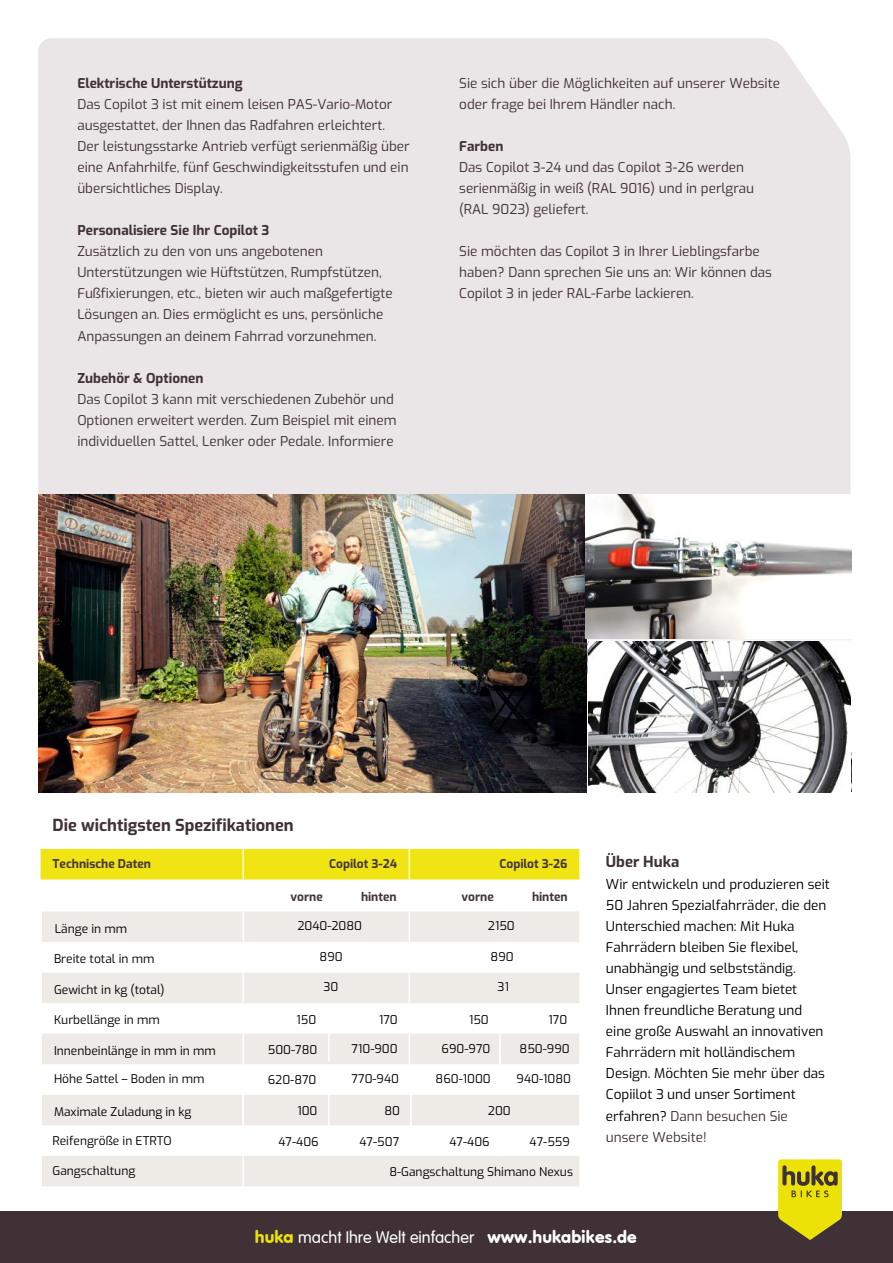
<style>
.page{position:relative;width:893px;height:1263px;background:#fff}
.page>*{position:absolute;margin:0;border:0;box-sizing:border-box;transform-origin:0 0}
.t1{font:300 16.5px "VAG Rounded";color:#fff}
.t2{font:700 16.5px "Exo";color:#3f3135}
.t3{font:700 15px "Exo";color:#3f3135}
.t4{font:13.5px/21px "Exo";color:#3f3135}
.t5{font:13.5px/21px "Exo";color:#000}
.t6{font:700 13.5px "Exo";color:#3f3135}
.t7{font:12px "Exo";color:#000}
.t8{font:12px "Exo";color:#000}
.t9{font:700 12px "Exo";color:#453638}
.s1{font-style:inherit}
.s2{color:#3f3135}
.s3{font-family:"VAG Rundschrift D";font-weight:400;font-size:18px;color:#ede208}
.s4{font-family:"VAG Rundschrift D";font-weight:400;font-size:18px}
</style>
<div class="page">
<div style="left:0;top:1212px;width:893px;height:51px;background:#3f3135"></div>
<svg style="left:778px;top:1159px;width:64px;height:81px"></svg>
<div style="left:38px;top:38px;width:812px;height:457px;background:#eae5e7"></div>
<div style="left:587px;top:495px;width:263px;height:147px;background:linear-gradient(to right,#f6f2f3,#f6f2f3)"></div>
<hr style="left:588px;top:641px;width:268px;height:1px;background:#fff">
<hr style="left:586px;top:495px;width:2px;height:294px;background:#fff">
<div style="left:41px;top:849px;width:538px;height:30px;background:#f0e413"></div>
<svg style="left:42px;top:911px;width:537px;height:275px;fill:#eeebe7"></svg>
<hr style="left:243px;top:849px;width:1px;height:30px;background:#fff">
<hr style="left:409px;top:849px;width:1px;height:30px;background:#fff">
<hr style="left:243px;top:911px;width:1px;height:30px;background:#fff">
<hr style="left:409px;top:911px;width:1px;height:30px;background:#fff">
<hr style="left:243px;top:941px;width:1px;height:31px;background:#fff">
<hr style="left:409px;top:941px;width:1px;height:31px;background:#fff">
<hr style="left:243px;top:972px;width:1px;height:30px;background:#fff">
<hr style="left:409px;top:972px;width:1px;height:30px;background:#fff">
<hr style="left:243px;top:1002px;width:1px;height:31px;background:#fff">
<hr style="left:409px;top:1002px;width:1px;height:31px;background:#fff">
<hr style="left:243px;top:1033px;width:1px;height:31px;background:#fff">
<hr style="left:409px;top:1033px;width:1px;height:31px;background:#fff">
<hr style="left:243px;top:1064px;width:1px;height:30px;background:#fff">
<hr style="left:410px;top:1064px;width:2px;height:30px;background:#fff">
<hr style="left:243px;top:1091px;width:1px;height:31px;background:#fff">
<hr style="left:243px;top:1097px;width:1px;height:30px;background:#fff">
<hr style="left:242px;top:1130px;width:2px;height:76px;background:#fff">
<hr style="left:328px;top:1002px;width:2px;height:31px;background:#fff">
<hr style="left:328px;top:1031px;width:2px;height:31px;background:#fff">
<hr style="left:243px;top:1126px;width:1px;height:31px;background:#fff">
<hr style="left:499px;top:881px;width:2px;height:31px;background:#fff">
<hr style="left:499px;top:1043px;width:2px;height:31px;background:#fff">
<hr style="left:499px;top:1031px;width:2px;height:31px;background:#fff">
<hr style="left:330px;top:1064px;width:1px;height:31px;background:#fff">
<hr style="left:499px;top:1064px;width:2px;height:31px;background:#fff">
<hr style="left:499px;top:1125px;width:2px;height:31px;background:#fff">
<hr style="left:328px;top:1065px;width:2px;height:88px;background:#fff">
<hr style="left:410px;top:1078px;width:2px;height:76px;background:#fff">
<img style="left:38px;top:495px;width:548px;height:297px">
<img style="left:588px;top:642px;width:262px;height:150px">
<img style="left:586px;top:495px;width:265px;height:143px">
<p class="t6" style="left:77px;top:73px;width:167px">Elektrische Unterstützung</p>
<p class="t4" style="left:77px;top:93px;width:334px">Das Copilot 3 ist mit einem leisen PAS-Vario-Motor ausgestattet, der Ihnen das Radfahren erleichtert.<br>Der leistungsstarke Antrieb verfügt serienmäßig über eine Anfahrhilfe, fünf Geschwindigkeitsstufen und ein übersichtliches Display.</p>
<p class="t6" style="left:77px;top:220px;width:194px">Personalisiere Sie Ihr Copilot 3</p>
<p class="t4" style="left:77px;top:240px;width:317px">Zusätzlich zu den von uns angebotenen Unterstützungen wie Hüftstützen, Rumpfstützen, Fußfixierungen, etc., bieten wir auch maßgefertigte Lösungen an. Dies ermöglicht es uns, persönliche Anpassungen an deinem Fahrrad vorzunehmen.</p>
<p class="t6" style="left:77px;top:367px;width:128px">Zubehör &amp; Optionen</p>
<p class="t4" style="left:77px;top:388px;width:321px">Das Copilot 3 kann mit verschiedenen Zubehör und<br>Optionen erweitert werden. Zum Beispiel mit einem individuellen Sattel, Lenker oder Pedale. Informiere</p>
<p class="t4" style="left:459px;top:72px;width:322px">Sie sich über die Möglichkeiten auf unserer Website oder frage bei Ihrem Händler nach.</p>
<p class="t6" style="left:459px;top:136px;width:46px">Farben</p>
<p class="t4" style="left:459px;top:156px;width:296px">Das Copilot 3-24 und das Copilot 3-26 werden serienmäßig in weiß (RAL 9016) und in perlgrau (RAL 9023) geliefert.</p>
<p class="t4" style="left:459px;top:240px;width:314px">Sie möchten das Copilot 3 in Ihrer Lieblingsfarbe haben? Dann sprechen Sie uns an: Wir können das<br>Copilot 3 in jeder RAL-Farbe lackieren.</p>
<p class="t2" style="left:53px;top:813px;width:243px">Die wichtigsten Spezifikationen</p>
<p class="t9" style="left:53px;top:854px;width:100px">Technische Daten</p>
<p class="t9" style="left:329px;top:855px;width:70px">Copilot 3-24</p>
<p class="t9" style="left:499px;top:854px;width:69px">Copilot 3-26</p>
<p class="t9" style="left:290px;top:887px;width:34px">vorne</p>
<p class="t9" style="left:361px;top:887px;width:37px">hinten</p>
<p class="t9" style="left:461px;top:887px;width:34px">vorne</p>
<p class="t9" style="left:532px;top:887px;width:37px">hinten</p>
<p class="t7" style="left:488px;top:917px;width:28px">2150</p>
<p class="t7" style="left:491px;top:947px;width:25px">890</p>
<p class="t7" style="left:498px;top:978px;width:13px">31</p>
<p class="t7" style="left:469px;top:1011px;width:21px">150</p>
<p class="t7" style="left:548px;top:1011px;width:20px">170</p>
<p class="t7" style="left:55px;top:919px;width:74px">Länge in mm</p>
<p class="t8" style="left:297px;top:917px;width:66px"><span class="s1">20</span>40-2080</p>
<p class="t7" style="left:54px;top:950px;width:102px">Breite total in mm</p>
<p class="t7" style="left:54px;top:980px;width:112px">Gewicht in kg (total)</p>
<p class="t7" style="left:54px;top:1011px;width:107px">Kurbellänge in mm</p>
<p class="t7" style="left:379px;top:1011px;width:20px">170</p>
<p class="t7" style="left:54px;top:1041px;width:163px">Innenbeinlänge in mm in mm</p>
<p class="t8" style="left:352px;top:1040px;width:48px">710-900</p>
<p class="t7" style="left:320px;top:947px;width:25px">890</p>
<p class="t7" style="left:323px;top:978px;width:16px">30</p>
<p class="t7" style="left:296px;top:1011px;width:21px">150</p>
<p class="t8" style="left:268px;top:1040px;width:51px"><span class="s1">5</span>00-780</p>
<p class="t8" style="left:442px;top:1040px;width:50px">690-970</p>
<p class="t8" style="left:520px;top:1040px;width:52px">850-990</p>
<p class="t7" style="left:54px;top:1070px;width:152px">Höhe Sattel – Boden in mm</p>
<p class="t8" style="left:436px;top:1070px;width:57px">860-1000</p>
<p class="t8" style="left:517px;top:1070px;width:56px">940-1080</p>
<p class="t8" style="left:488px;top:1102px;width:24px">20<span class="s1">0</span></p>
<p class="t8" style="left:352px;top:1070px;width:49px">770-940</p>
<p class="t8" style="left:384px;top:1102px;width:17px">8<span class="s1">0</span></p>
<p class="t8" style="left:268px;top:1070px;width:50px">620-870</p>
<p class="t7" style="left:297px;top:1102px;width:22px">1<span class="s1">0</span>0</p>
<p class="t7" style="left:54px;top:1103px;width:139px">Maximale Zuladung in kg</p>
<p class="t7" style="left:53px;top:1132px;width:121px">Reifengröße in ETRTO</p>
<p class="t7" style="left:449px;top:1132px;width:42px">47-406</p>
<p class="t7" style="left:278px;top:1132px;width:42px">47-406</p>
<p class="t7" style="left:359px;top:1132px;width:41px">47-507</p>
<p class="t7" style="left:530px;top:1132px;width:42px">47-5<span class="s1">59</span></p>
<p class="t7" style="left:53px;top:1162px;width:84px">Gangschaltung</p>
<p class="t7" style="left:389px;top:1163px;width:185px">8-Gangschaltung Shimano Nexus</p>
<p class="t3" style="left:606px;top:850px;width:75px">Über Huka</p>
<p class="t5" style="left:606px;top:873px;width:225px">Wir entwickeln und produzieren seit<br>50 Jahren Spezialfahrräder, die den<br>Unterschied machen: Mit Huka<br>Fahrrädern bleiben Sie flexibel, unabhängig und selbstständig.<br>Unser engagiertes Team bietet<br>Ihnen freundliche Beratung und eine große Auswahl an innovativen<br>Fahrrädern mit <span class="s1">holländischem<br></span>Design. Möchten Sie mehr über das<br>Copiilot 3 und unser Sortiment erfahren? <span class="s2">Dann besuchen Sie unsere Website!</span></p>
<p class="t1" style="left:255px;top:1228px;width:383px"><span class="s3">huka</span> macht Ihre Welt einfacher <span class="s4">www.hukabikes.de</span></p>
</div>
